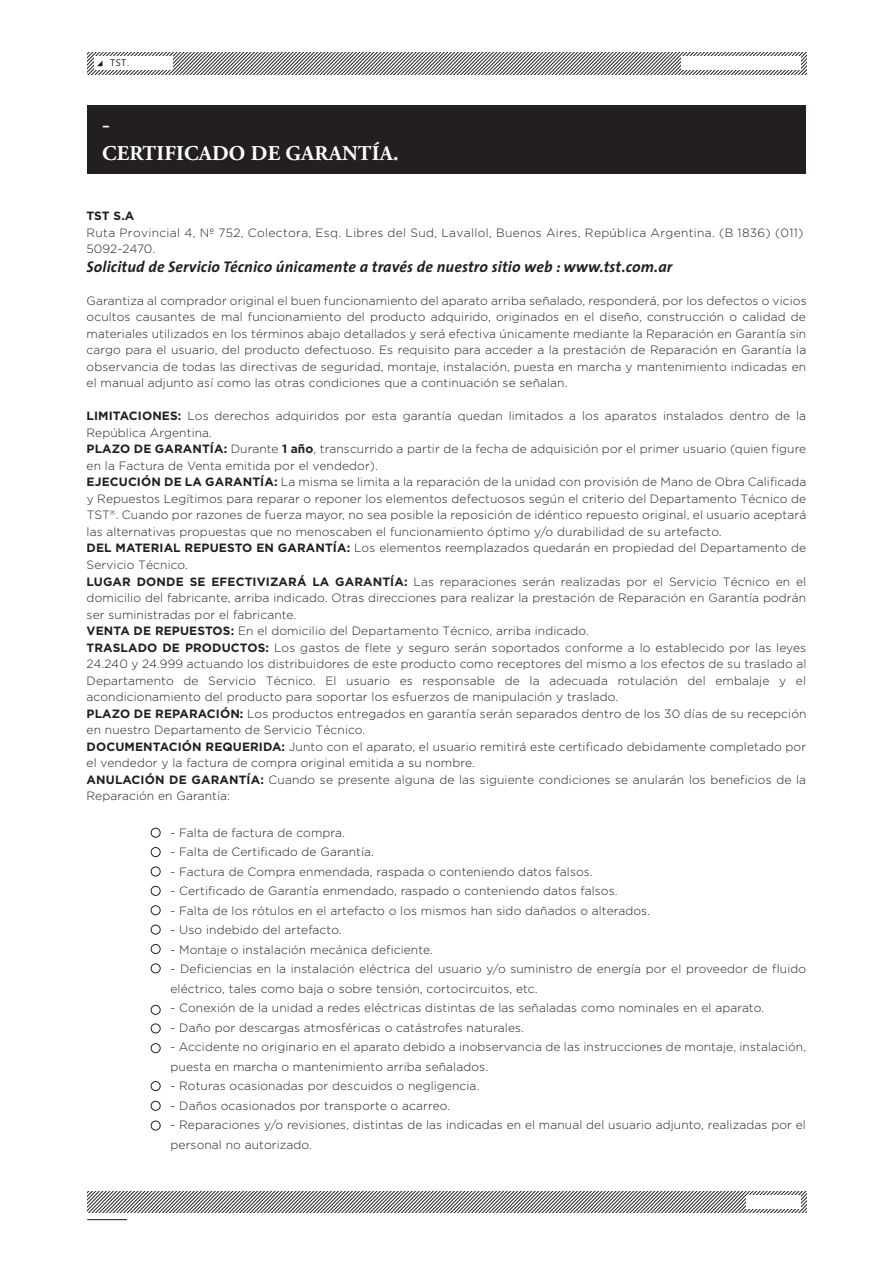
<style>
.page{position:relative;width:893px;height:1263px;background:#fff}
.page>*{position:absolute;margin:0;border:0;box-sizing:border-box;transform-origin:0 0}
.t1{font:700 21px "Adobe Garamond Pro";letter-spacing:.01em;color:#fff}
.t2{font:21px "Georgia";color:#fff}
.t3{font:italic 700 15.6px "The Sans";letter-spacing:.01em;color:#231f20}
.t4{font:300 12px/16.5px "Gotham";letter-spacing:.01em;color:#231f20}
.t5{font:300 12px/16.5px "Gotham";letter-spacing:.03em;color:#231f20}
.t6{font:700 12px "Gotham";color:#231f20}
.t7{font:10.5px "Alegreya Sans";color:#231f20}
.s1{font-weight:700}
</style>
<div class="page">
<hr style="left:87px;top:1219px;width:40px;height:1px;background:#231f20">
<svg style="left:88px;top:1191px;width:718px;height:22px"></svg>
<div style="left:746px;top:1195px;width:55px;height:13px;background:#fff"></div>
<svg style="left:88px;top:53px;width:718px;height:22px"></svg>
<div style="left:88px;top:105px;width:718px;height:69px;background:#231f20"></div>
<div style="left:151px;top:828px;width:10px;height:10px;border:1px solid #231f20;border-radius:50%"></div>
<div style="left:151px;top:847px;width:10px;height:10px;border:1px solid #231f20;border-radius:50%"></div>
<div style="left:151px;top:866px;width:10px;height:10px;border:1px solid #231f20;border-radius:50%"></div>
<div style="left:151px;top:886px;width:10px;height:10px;border:1px solid #231f20;border-radius:50%"></div>
<div style="left:151px;top:905px;width:10px;height:10px;border:1px solid #231f20;border-radius:50%"></div>
<div style="left:151px;top:925px;width:10px;height:9px;border:1px solid #231f20;border-radius:50%"></div>
<div style="left:151px;top:963px;width:10px;height:10px;border:1px solid #231f20;border-radius:50%"></div>
<div style="left:151px;top:944px;width:10px;height:10px;border:1px solid #231f20;border-radius:50%"></div>
<div style="left:151px;top:1005px;width:10px;height:10px;border:1px solid #231f20;border-radius:50%"></div>
<div style="left:151px;top:1023px;width:10px;height:10px;border:1px solid #231f20;border-radius:50%"></div>
<div style="left:151px;top:1043px;width:10px;height:10px;border:1px solid #231f20;border-radius:50%"></div>
<div style="left:151px;top:1081px;width:10px;height:10px;border:1px solid #231f20;border-radius:50%"></div>
<div style="left:151px;top:1101px;width:10px;height:10px;border:1px solid #231f20;border-radius:50%"></div>
<div style="left:151px;top:1121px;width:10px;height:9px;border:1px solid #231f20;border-radius:50%"></div>
<p class="t7" style="left:110px;top:56px;width:21px">TST.</p>
<h1 class="t2" style="left:102px;top:110px;width:9px">-</h1>
<h1 class="t1" style="left:102px;top:141px;width:298px">CERTIFICADO DE GARANTÍA.</h1>
<p class="t6" style="left:87px;top:209px;width:49px">TST S.A</p>
<p class="t5" style="left:87px;top:224px;width:718px">Ruta Provincial 4, Nº 752, Colectora, Esq. Libres del Sud, Lavallol, Buenos Aires, República Argentina. (B 1836) (011)<br>5092-2470.</p>
<h2 class="t3" style="left:87px;top:254px;width:587px">Solicitud de Servicio Técnico únicamente a través de nuestro sitio web : www.tst.com.ar</h2>
<p class="t4" style="left:87px;top:292px;width:721px;text-align:justify">Garantiza al comprador original el buen funcionamiento del aparato arriba señalado, responderá, por los defectos o vicios ocultos causantes de mal funcionamiento del producto adquirido, originados en el diseño, construcción o calidad de materiales utilizados en los términos abajo detallados y será efectiva únicamente mediante la Reparación en Garantía sin cargo para el usuario, del producto defectuoso. Es requisito para acceder a la prestación de Reparación en Garantía la observancia de todas las directivas de seguridad, montaje, instalación, puesta en marcha y mantenimiento indicadas en el manual adjunto así como las otras condiciones que a continuación se señalan.</p>
<p class="t4" style="left:87px;top:408px;width:721px"><span class="s1">LIMITACIONES:</span> Los derechos adquiridos por esta garantía quedan limitados a los aparatos instalados dentro de la República Argentina.<br><span class="s1">PLAZO DE GARANTÍA:</span> Durante <span class="s1">1 año</span>, transcurrido a partir de la fecha de adquisición por el primer usuario (quien figure en la Factura de Venta emitida por el vendedor).<br><span class="s1">EJECUCIÓN DE LA GARANTÍA:</span> La misma se limita a la reparación de la unidad con provisión de Mano de Obra Calificada y Repuestos Legítimos para reparar o reponer los elementos defectuosos según el criterio del Departamento Técnico de TST<sup>®</sup>. Cuando por razones de fuerza mayor, no sea posible la reposición de idéntico repuesto original, el usuario aceptará las alternativas propuestas que no menoscaben el funcionamiento óptimo y/o durabilidad de su artefacto.<br><span class="s1">DEL MATERIAL REPUESTO EN GARANTÍA:</span> Los elementos reemplazados quedarán en propiedad del Departamento de Servicio Técnico.<br><span class="s1">LUGAR DONDE SE EFECTIVIZARÁ LA GARANTÍA:</span> Las reparaciones serán realizadas por el Servicio Técnico en el domicilio del fabricante, arriba indicado. Otras direcciones para realizar la prestación de Reparación en Garantía podrán ser suministradas por el fabricante.<br><span class="s1">VENTA DE REPUESTOS:</span> En el domicilio del Departamento Técnico, arriba indicado.<br><span class="s1">TRASLADO DE PRODUCTOS:</span> Los gastos de flete y seguro serán soportados conforme a lo establecido por las leyes 24.240 y 24.999 actuando los distribuidores de este producto como receptores del mismo a los efectos de su traslado al Departamento de Servicio Técnico. El usuario es responsable de la adecuada rotulación del embalaje y el acondicionamiento del producto para soportar los esfuerzos de manipulación y traslado.<br><span class="s1">PLAZO DE REPARACIÓN:</span> Los productos entregados en garantía serán separados dentro de los 30 días de su recepción en nuestro Departamento de Servicio Técnico.<br><span class="s1">DOCUMENTACIÓN REQUERIDA:</span> Junto con el aparato, el usuario remitirá este certificado debidamente completado por el vendedor y la factura de compra original emitida a su nombre.<br><span class="s1">ANULACIÓN DE GARANTÍA:</span> Cuando se presente alguna de las siguiente condiciones se anularán los beneficios de la Reparación en Garantía:</p>
<p class="t4" style="left:170px;top:824px;width:176px">- Falta de factura de compra.</p>
<p class="t4" style="left:170px;top:844px;width:205px">- Falta de Certificado de Garantía.</p>
<p class="t4" style="left:170px;top:863px;width:424px">- Factura de Compra enmendada, raspada o conteniendo datos falsos.</p>
<p class="t4" style="left:170px;top:883px;width:449px">- Certificado de Garantía enmendado, raspado o conteniendo datos falsos.</p>
<p class="t4" style="left:170px;top:902px;width:481px">- Falta de los rótulos en el artefacto o los mismos han sido dañados o alterados.</p>
<p class="t4" style="left:171px;top:922px;width:173px">- Uso indebido del artefacto.</p>
<p class="t4" style="left:171px;top:941px;width:264px">- Montaje o instalación mecánica deficiente.</p>
<p class="t4" style="left:171px;top:959px;width:637px;line-height:19.5px">- Deficiencias en la instalación eléctrica del usuario y/o suministro de energía por el proveedor de fluido eléctrico, tales como baja o sobre tensión, cortocircuitos, etc.</p>
<p class="t4" style="left:171px;top:1000px;width:595px">- Conexión de la unidad a redes eléctricas distintas de las señaladas como nominales en el aparato.</p>
<p class="t4" style="left:171px;top:1019px;width:355px">- Daño por descargas atmosféricas o catástrofes naturales.</p>
<p class="t4" style="left:170px;top:1037px;width:637px;line-height:19.5px">- Accidente no originario en el aparato debido a inobservancia de las instrucciones de montaje, instalación, puesta en marcha o mantenimiento arriba señalados.</p>
<p class="t4" style="left:170px;top:1078px;width:310px">- Roturas ocasionadas por descuidos o negligencia.</p>
<p class="t4" style="left:170px;top:1097px;width:281px">- Daños ocasionados por transporte o acarreo.</p>
<p class="t4" style="left:170px;top:1115px;width:637px;line-height:19.5px">- Reparaciones y/o revisiones, distintas de las indicadas en el manual del usuario adjunto, realizadas por el personal no autorizado.</p>
</div>
